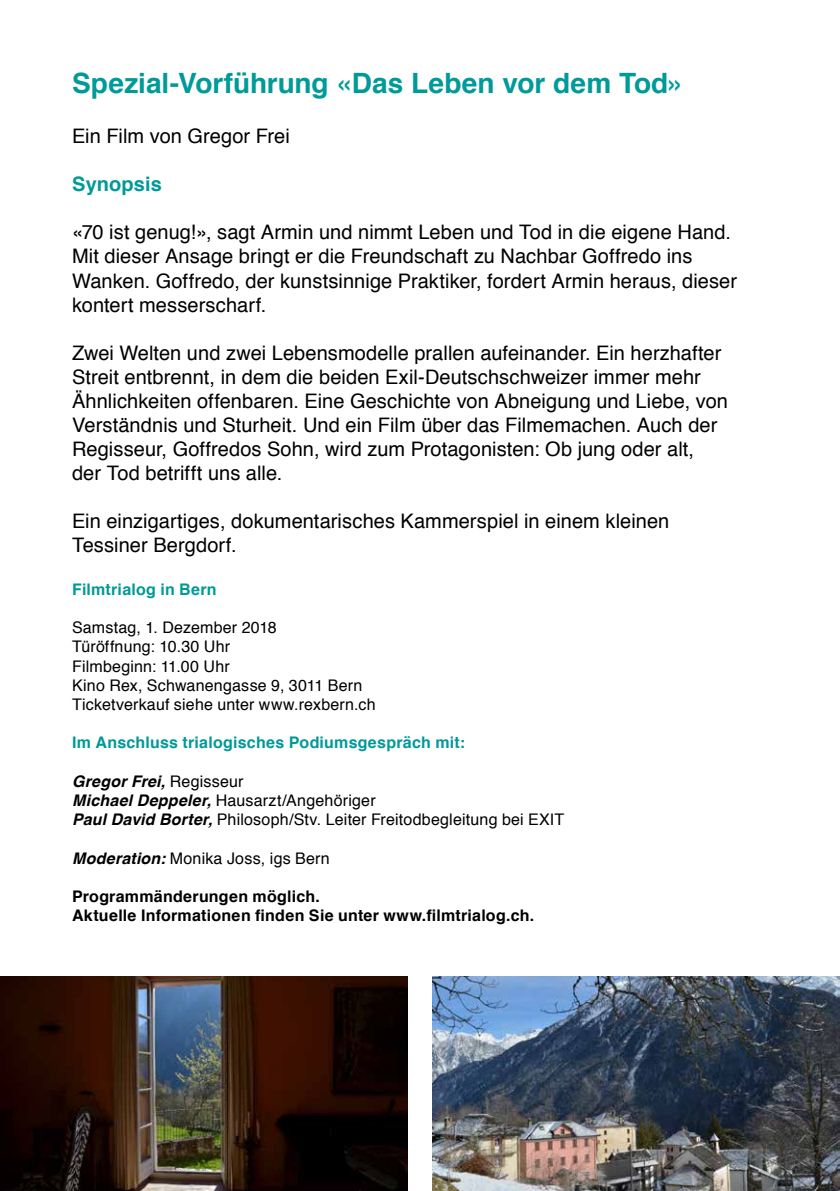
<style>
.page{position:relative;width:840px;height:1191px;background:#fff}
.page>*{position:absolute;margin:0;border:0;box-sizing:border-box;transform-origin:0 0}
.t1{font:700 28px "Helvetica";color:#009a98}
.t2{font:20px/24px "Helvetica";letter-spacing:.005em;color:#000}
.t3{font:700 20px "Helvetica";letter-spacing:.005em;color:#009a98}
.t4{font:16px/19.2px "Helvetica";letter-spacing:.01em;color:#000}
.t5{font:700 16px/19.2px "Helvetica";letter-spacing:.015em;color:#000}
.t6{font:700 16px "Helvetica";letter-spacing:.015em;color:#009a98}
.s1{font-weight:700;font-style:italic}
</style>
<div class="page">
<img style="left:0;top:976px;width:407px;height:215px">
<img style="left:432px;top:976px;width:407px;height:215px">
<h1 class="t1" style="left:72px;top:61px;width:614px">Spezial-Vorführung «Das Leben vor dem Tod»</h1>
<p class="t2" style="left:72px;top:125px;width:219px">Ein Film von Gregor Frei</p>
<p class="t3" style="left:72px;top:168px;width:91px">Synopsis</p>
<p class="t2" style="left:72px;top:221px;width:666px">«70 ist genug!», sagt Armin und nimmt Leben und Tod in die eigene Hand.<br>Mit dieser Ansage bringt er die Freundschaft zu Nachbar Goffredo ins Wanken. Goffredo, der kunstsinnige Praktiker, fordert Armin heraus, dieser kontert messerscharf.</p>
<p class="t2" style="left:72px;top:341px;width:657px">Zwei Welten und zwei Lebensmodelle prallen aufeinander. Ein herzhafter Streit entbrennt, in dem die beiden Exil-Deutschschweizer immer mehr Ähnlichkeiten offenbaren. Eine Geschichte von Abneigung und Liebe, von Verständnis und Sturheit. Und ein Film über das Filmemachen. Auch der Regisseur, Goffredos Sohn, wird zum Protagonisten: Ob jung oder alt, der Tod betrifft uns alle.</p>
<p class="t2" style="left:72px;top:509px;width:598px">Ein einzigartiges, dokumentarisches Kammerspiel in einem kleinen<br>Tessiner Bergdorf.</p>
<p class="t6" style="left:72px;top:576px;width:146px">Filmtrialog in Bern</p>
<p class="t4" style="left:72px;top:618px;width:305px">Samstag, 1. Dezember 2018<br>Türöffnung: 10.30 Uhr<br>Filmbeginn: 11.00 Uhr<br>Kino Rex, Schwanengasse 9, 3011 Bern<br>Ticketverkauf siehe unter www.rexbern.ch</p>
<p class="t6" style="left:72px;top:730px;width:394px">Im Anschluss trialogisches Podiumsgespräch mit:</p>
<p class="t4" style="left:72px;top:772px;width:493px"><span class="s1">Gregor Frei,</span> Regisseur<br><span class="s1">Michael Deppeler,</span> Hausarzt/Angehöriger<br><span class="s1">Paul David Borter,</span> Philosoph/Stv. Leiter Freitodbegleitung bei EXIT</p>
<p class="t4" style="left:72px;top:849px;width:259px"><span class="s1">Moderation:</span> Monika Joss, igs Bern</p>
<p class="t5" style="left:72px;top:887px;width:463px">Programmänderungen möglich.<br>Aktuelle Informationen finden Sie unter www.filmtrialog.ch.</p>
</div>
